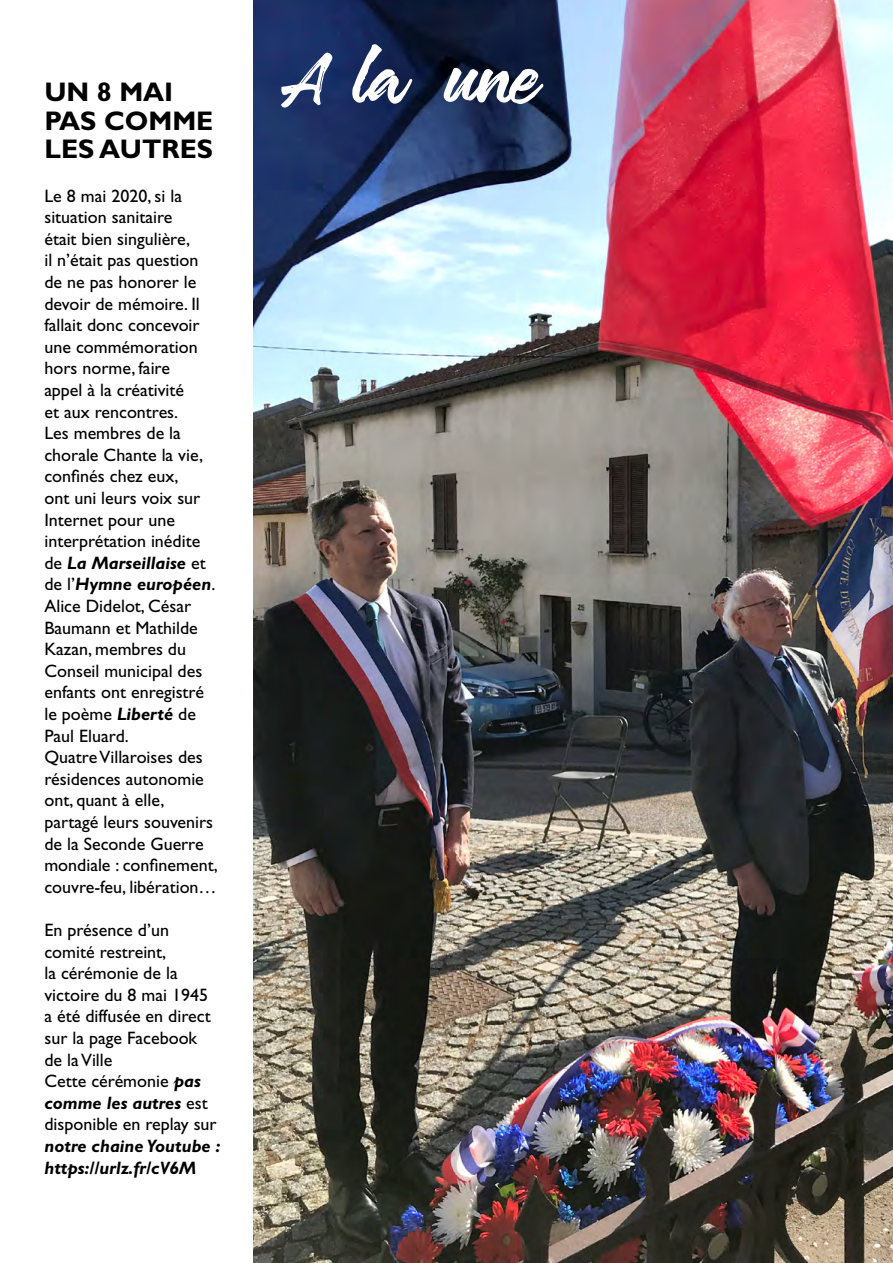
<style>
.page{position:relative;width:893px;height:1263px;background:#fff}
.page>*{position:absolute;margin:0;border:0;box-sizing:border-box;transform-origin:0 0}
.t1{font:70.5px "Robusta Demo";color:#fff}
.t2{font:700 27px/28.5px "Gill Sans Std";color:#000}
.t3{font:18px/21.6px "Gill Sans Std";color:#000}
.t4{font:italic 700 18px/21.6px "Gill Sans Std";color:#000}
.s1{font-weight:700;font-style:italic}
</style>
<div class="page">
<img style="left:253px;top:0;width:640px;height:1263px">
<h2 class="t2" style="left:44px;top:78px;width:130px">UN 8 MAI</h2>
<h2 class="t2" style="left:44px;top:106px;width:171px">PAS COMME<br>LES AUTRES</h2>
<p class="t3" style="left:44px;top:185px;width:175px">Le 8 mai 2020, si la situation sanitaire<br>était bien singulière,<br>il n’était pas question de ne pas honorer le devoir de mémoire. Il fallait donc concevoir une commémoration hors norme, faire<br>appel à la créativité<br>et aux rencontres.<br>Les membres de la chorale Chante la vie, confinés chez eux,<br>ont uni leurs voix sur<br>Internet pour une interprétation inédite de <span class="s1">La Marseillaise</span> et de l’<span class="s1">Hymne européen</span>.<br>Alice Didelot, César<br>Baumann et Mathilde<br>Kazan, membres du<br>Conseil municipal des enfants ont enregistré le poème <span class="s1">Liberté</span> de<br>Paul Eluard.<br>Quatre Villaroises des résidences autonomie ont, quant à elle, partagé leurs souvenirs de la Seconde Guerre mondiale : confinement, couvre-feu, libération…</p>
<p class="t3" style="left:44px;top:919px;width:174px">En présence d’un comité restreint,<br>la cérémonie de la victoire du 8 mai 1945 a été diffusée en direct sur la page Facebook de la Ville<br>Cette cérémonie <span class="s1">pas comme les autres</span> est disponible en replay sur</p>
<p class="t4" style="left:44px;top:1135px;width:177px">notre chaine Youtube : https://urlz.fr/cV6M</p>
<h1 class="t1" style="left:279px;top:44px;width:258px">A la une</h1>
</div>
